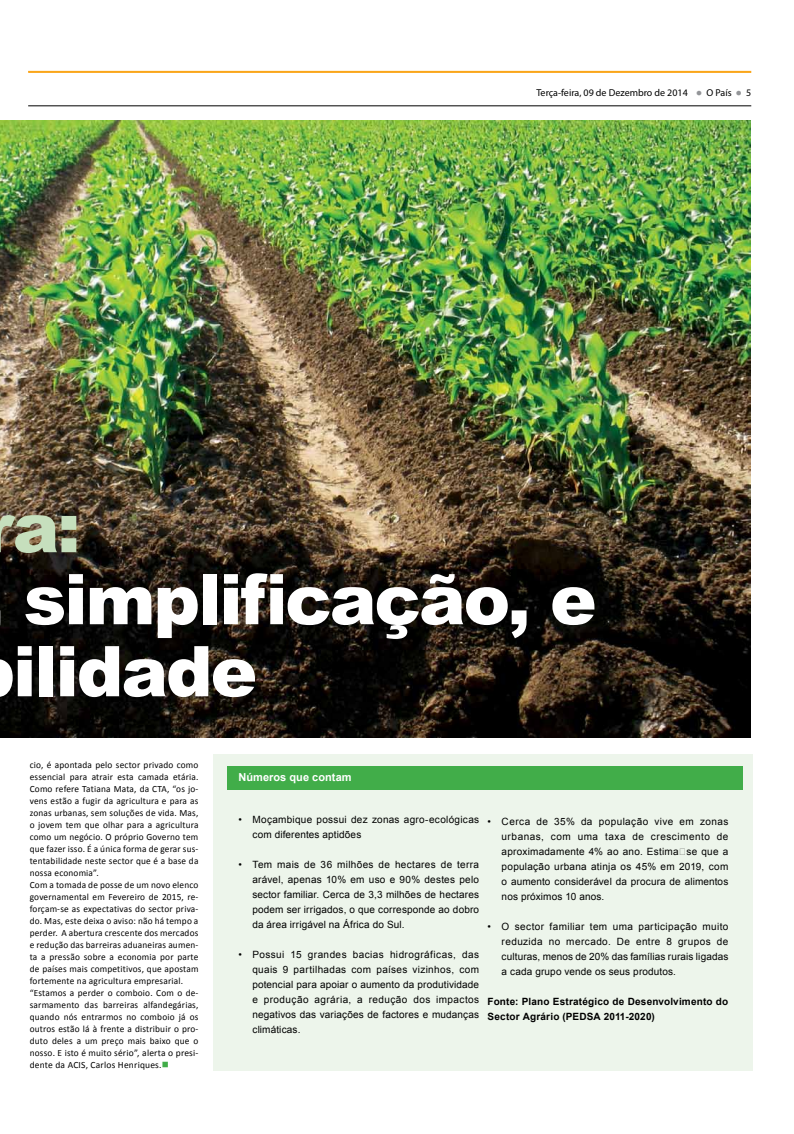
<style>
.page{position:relative;width:794px;height:1134px;background:#fff}
.page>*{position:absolute;margin:0;border:0;box-sizing:border-box;transform-origin:0 0}
.t1{font:900 70px/72px "Arial";letter-spacing:-.03em;color:#fff}
.t2{font:900 70px "Arial";color:#c6dfbd}
.t3{font:700 11px "Arial";letter-spacing:.005em;color:#fff}
.t4{font:10px/15px "Arial";letter-spacing:.015em;color:#000;text-align:justify}
.t5{font:700 10px/15px "Arial";letter-spacing:.02em;color:#000}
.t6{font:10px "Myriad Pro";color:#000}
.t7{font:9.5px/12px "Calibri";letter-spacing:.02em;color:#000}
.s1{color:#939598}
.s2{color:#41ad49}
</style>
<div class="page">
<hr style="left:28px;top:106px;width:723px;height:1px;background:#000">
<div style="left:28px;top:71px;width:723px;height:2px;background:#faa61a;border:1px solid #faa61a"></div>
<div style="left:213px;top:755px;width:539px;height:316px;background:#edf5eb"></div>
<div style="left:227px;top:766px;width:516px;height:23px;background:#41ad49"></div>
<img style="left:0;top:120px;width:750px;height:617px">
<p class="t6" style="left:536px;top:86px;width:216px">Terça-feira, 09 de Dezembro de 2014 <span class="s1">●</span> O País <span class="s1">●</span> 5</p>
<h1 class="t2" style="left:-18px;top:476px;width:100px">ra:</h1>
<h1 class="t1" style="left:13px;top:561px;width:585px">simplificação, e ilidade</h1>
<p class="t7" style="left:30px;top:759px;width:170px">cio, é apontada pelo sector privado como essencial para atrair esta camada etária.<br>Como refere Tatiana Mata, da CTA, “os jo&shy;vens estão a fugir da agricultura e para as zonas urbanas, sem soluções de vida. Mas, o jovem tem que olhar para a agricultura como um negócio. O próprio Governo tem que fazer isso. É a única forma de gerar sus&shy;tentabilidade neste sector que é a base da nossa economia”.<br>Com a tomada de posse de um novo elenco governamental em Fevereiro de 2015, re&shy;forçam-se as expectativas do sector priva&shy;do. Mas, este deixa o aviso: não há tempo a perder. A abertura crescente dos mercados e redução das barreiras aduaneiras aumen&shy;ta a pressão sobre a economia por parte de países mais competitivos, que apostam fortemente na agricultura empresarial. “Estamos a perder o comboio. Com o de&shy;sarmamento das barreiras alfandegárias, quando nós entrarmos no comboio já os outros estão lá à frente a distribuir o pro&shy;duto deles a um preço mais baixo que o nosso. E isto é muito sério”, alerta o presi&shy;dente da ACIS, Carlos Henriques.<span class="s2">■</span></p>
<p class="t3" style="left:238px;top:770px;width:115px">Números que contam</p>
<p class="t4" style="left:252px;top:812px;width:228px;text-indent:-14px">• Moçambique possui dez zonas agro-ecológicas com diferentes aptidões</p>
<p class="t4" style="left:252px;top:857px;width:228px;text-indent:-14px">• Tem mais de 36 milhões de hectares de terra arável, apenas 10% em uso e 90% destes pelo sector familiar. Cerca de 3,3 milhões de hectares podem ser irrigados, o que corresponde ao dobro da área irrigável na África do Sul.</p>
<p class="t4" style="left:252px;top:947px;width:228px;text-indent:-14px">• Possui 15 grandes bacias hidrográficas, das quais 9 partilhadas com países vizinhos, com potencial para apoiar o aumento da produtividade e produção agrária, a redução dos impactos negativos das variações de factores e mudanças climáticas.</p>
<p class="t4" style="left:501px;top:814px;width:228px;text-indent:-14px">• Cerca de 35% da população vive em zonas urbanas, com uma taxa de crescimento de aproximadamente 4% ao ano. Estima‐se que a população urbana atinja os 45% em 2019, com o aumento considerável da procura de alimentos nos próximos 10 anos.</p>
<p class="t4" style="left:501px;top:919px;width:228px;text-indent:-14px">• O sector familiar tem uma participação muito reduzida no mercado. De entre 8 grupos de culturas, menos de 20% das famílias rurais ligadas a cada grupo vende os seus produtos.</p>
<p class="t5" style="left:487px;top:994px;width:242px">Fonte: Plano Estratégico de Desenvolvimento do<br>Sector Agrário (PEDSA 2011-2020)</p>
</div>
